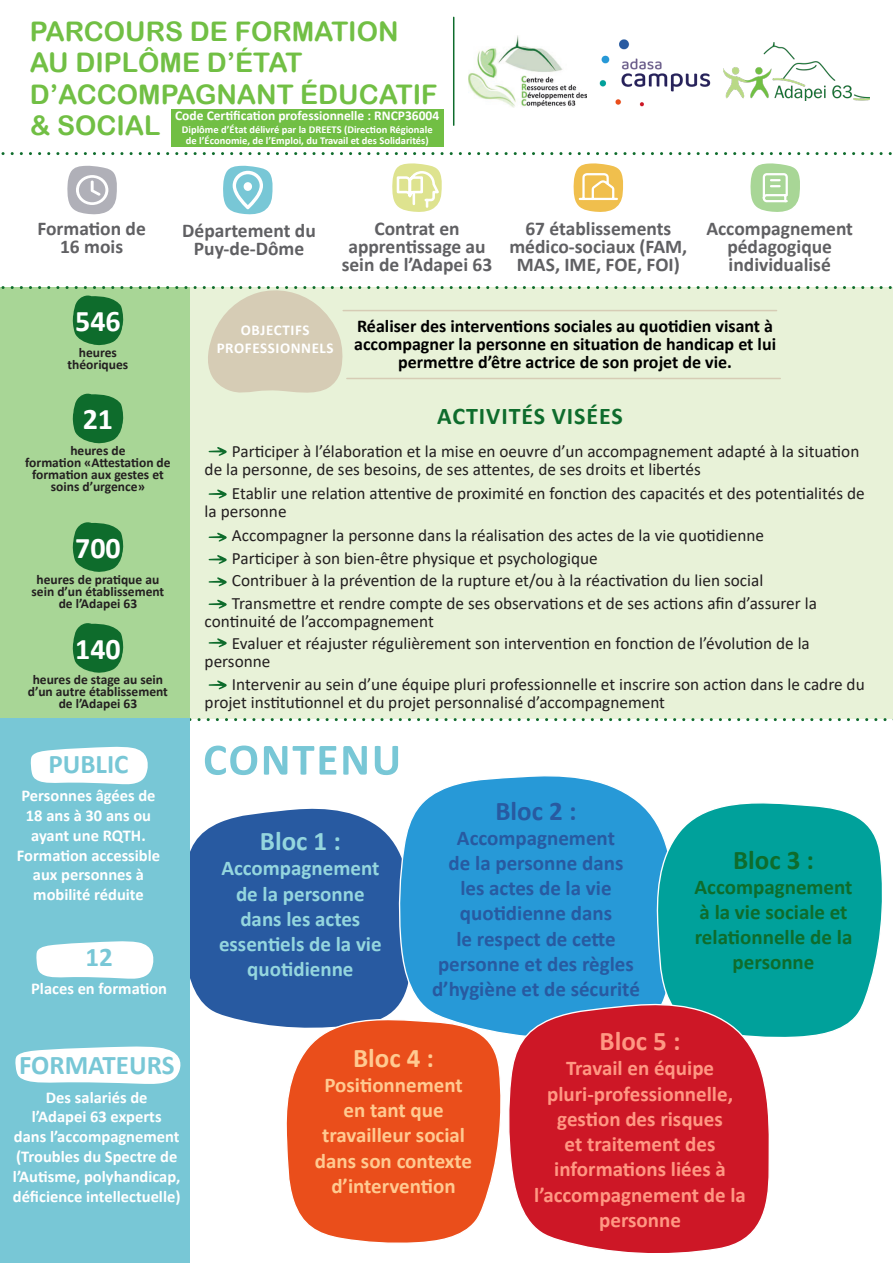
<style>
.page{position:relative;width:893px;height:1263px;background:#fff}
.page>*{position:absolute;margin:0;border:0;box-sizing:border-box;transform-origin:0 0}
.t1{font:700 30px "Calibri";color:#fff}
.t2{font:27px/31.5px "Arial Rounded MT Bold";color:#71bf44}
.t3{font:700 27px "Calibri";color:#78c7d6}
.t4{font:700 27px "Calibri";color:#94d6de}
.t5{font:700 27px "Calibri";color:#ffca91}
.t6{font:700 27px "Calibri";color:#285aa1}
.t7{font:700 27px "Calibri";color:#ff9883}
.t8{font:700 27px "Calibri";color:#0e6c2c}
.t9{font:700 24px "Calibri";letter-spacing:.04em;color:#0e6c2c}
.t10{font:700 21px/25.2px "Calibri";color:#285aa1;text-align:center}
.t11{font:700 21px/25.2px "Calibri";color:#ff9883;text-align:center}
.t12{font:700 21px/25.2px "Calibri";color:#ffca91;text-align:center}
.t13{font:700 21px/25.2px "Calibri";color:#94d6de;text-align:center}
.t14{font:700 21px/25.2px "Calibri";color:#0e6c2c;text-align:center}
.t15{font:700 19.5px/18px "Calibri";color:#606063;text-align:center}
.t16{font:700 18px/18px "Calibri";color:#000;text-align:center}
.t17{font:17.25px/18px "Calibri";color:#231f20}
.t18{font:700 16.5px/19.8px "Calibri";color:#fff;text-align:center}
.t19{font:700 15px "Calibri";letter-spacing:.04em;color:#fff}
.t20{font:700 13.5px/12px "Calibri";color:#231f20;text-align:center}
.t21{font:700 13.5px "Calibri";color:#fff}
.t22{font:700 10.5px/10.5px "Calibri";color:#fff;text-align:center}
</style>
<div class="page">
<div style="left:0;top:288px;width:893px;height:431px;background:#e8f2d8"></div>
<svg style="left:190px;top:808px;width:208px;height:219px;background:#3766a7"></svg>
<svg style="left:398px;top:776px;width:258px;height:257px;background:#369fd9"></svg>
<svg style="left:656px;top:803px;width:226px;height:234px;background:#19a9a5"></svg>
<svg style="left:285px;top:1017px;width:219px;height:226px;background:#e7653c"></svg>
<svg style="left:506px;top:1000px;width:265px;height:253px;background:#c53443"></svg>
<svg style="left:1px;top:152px;width:891px;height:3px"></svg>
<img style="left:724px;top:42px;width:146px;height:58px">
<img style="left:599px;top:39px;width:112px;height:68px">
<img style="left:468px;top:35px;width:118px;height:73px">
<hr style="left:453px;top:17px;width:1px;height:108px;background:#0e6c2c">
<svg style="left:67px;top:166px;width:50px;height:49px"></svg>
<svg style="left:223px;top:166px;width:50px;height:49px"></svg>
<svg style="left:392px;top:163px;width:50px;height:49px"></svg>
<div style="left:0;top:287px;width:190px;height:432px;background:#a8d696"></div>
<svg style="left:0;top:718px;width:893px;height:3px"></svg>
<svg style="left:72px;top:522px;width:52px;height:50px"></svg>
<svg style="left:72px;top:623px;width:52px;height:50px"></svg>
<svg style="left:205px;top:745px;width:193px;height:30px"></svg>
<svg style="left:208px;top:680px;width:19px;height:9px"></svg>
<svg style="left:208px;top:638px;width:19px;height:9px"></svg>
<svg style="left:208px;top:599px;width:19px;height:10px"></svg>
<svg style="left:208px;top:489px;width:19px;height:9px"></svg>
<svg style="left:208px;top:577px;width:19px;height:9px"></svg>
<svg style="left:208px;top:555px;width:19px;height:9px"></svg>
<svg style="left:208px;top:533px;width:19px;height:9px"></svg>
<svg style="left:750px;top:163px;width:50px;height:49px"></svg>
<svg style="left:573px;top:163px;width:50px;height:49px"></svg>
<svg style="left:1px;top:286px;width:892px;height:170px"></svg>
<div style="left:171px;top:109px;width:272px;height:37px;background:#71bf44"></div>
<div style="left:0;top:719px;width:190px;height:544px;background:#78c7d6"></div>
<svg style="left:31px;top:747px;width:117px;height:37px;background:#f0f8fa"></svg>
<svg style="left:36px;top:941px;width:118px;height:38px;background:#ecf7f9"></svg>
<svg style="left:15px;top:1046px;width:166px;height:38px;background:#ecf7f9"></svg>
<p class="t2" style="left:30px;top:15px;width:409px">PARCOURS DE FORMATION<br>AU DIPLÔME D’ÉTAT<br>D’ACCOMPAGNANT ÉDUCATIF &amp; SOCIAL</p>
<p class="t21" style="left:175px;top:106px;width:266px">Code Certification professionnelle : RNCP36004</p>
<p class="t22" style="left:182px;top:124px;width:252px">Diplôme d’État délivré par la DREETS (Direction Régionale de l’Économie, de l’Emploi, du Travail et des Solidarités)</p>
<p class="t15" style="left:37px;top:219px;width:110px">Formation de</p>
<p class="t15" style="left:60px;top:237px;width:65px">16 mois</p>
<p class="t15" style="left:182px;top:221px;width:135px">Département du<br>Puy-de-Dôme</p>
<p class="t15" style="left:374px;top:219px;width:87px">Contrat en</p>
<p class="t15" style="left:342px;top:237px;width:152px">apprentissage au sein de l’Adapei 63</p>
<p class="t15" style="left:509px;top:219px;width:179px">67 établissements médico-sociaux (FAM,<br>MAS, IME, FOE, FOI)</p>
<p class="t15" style="left:706px;top:219px;width:148px">Accompagnement pédagogique individualisé</p>
<p class="t1" style="left:75px;top:300px;width:47px">546</p>
<p class="t20" style="left:79px;top:346px;width:40px">heures</p>
<p class="t20" style="left:68px;top:358px;width:62px">théoriques</p>
<p class="t1" style="left:83px;top:398px;width:32px">21</p>
<p class="t20" style="left:70px;top:444px;width:57px">heures de</p>
<p class="t20" style="left:25px;top:456px;width:147px">formation «Attestation de formation aux gestes et soins d’urgence»</p>
<p class="t1" style="left:75px;top:527px;width:47px">700</p>
<p class="t20" style="left:32px;top:573px;width:134px">heures de pratique au sein d’un établissement de l’Adapei 63</p>
<p class="t1" style="left:75px;top:628px;width:47px">140</p>
<p class="t20" style="left:28px;top:674px;width:142px">heures de stage au sein d’un autre établissement de l’Adapei 63</p>
<p class="t3" style="left:48px;top:745px;width:82px">PUBLIC</p>
<p class="t18" style="left:17px;top:786px;width:145px">Personnes âgées de<br>18 ans à 30 ans ou ayant une RQTH.<br>Formation accessible aux personnes à mobilité réduite</p>
<p class="t3" style="left:85px;top:937px;width:29px">12</p>
<p class="t18" style="left:31px;top:978px;width:137px">Places en formation</p>
<p class="t3" style="left:19px;top:1046px;width:157px">FORMATEURS</p>
<p class="t18" style="left:46px;top:1087px;width:103px">Des salariés de</p>
<p class="t18" style="left:13px;top:1107px;width:169px">l’Adapei 63 experts<br>dans l’accompagnement (Troubles du Spectre de l’Autisme, polyhandicap, déficience intellectuelle)</p>
<p class="t19" style="left:241px;top:319px;width:70px">OBJECTIFS</p>
<p class="t19" style="left:217px;top:337px;width:118px">PROFESSIONNELS</p>
<p class="t16" style="left:354px;top:316px;width:423px">Réaliser des interventions sociales au quotidien visant à accompagner la personne en situation de handicap et lui permettre d’être actrice de son projet de vie.</p>
<p class="t9" style="left:437px;top:399px;width:187px">ACTIVITÉS VISÉES</p>
<p class="t17" style="left:205px;top:442px;width:656px;text-indent:27px">Participer à l’élaboration et la mise en oeuvre d’un accompagnement adapté à la situation de la personne, de ses besoins, de ses attentes, de ses droits et libertés</p>
<p class="t17" style="left:205px;top:484px;width:662px;text-indent:27px">Etablir une relation attentive de proximité en fonction des capacités et des potentialités de la personne</p>
<p class="t17" style="left:232px;top:526px;width:534px">Accompagner la personne dans la réalisation des actes de la vie quotidienne</p>
<p class="t17" style="left:232px;top:549px;width:367px">Participer à son bien-être physique et psychologique</p>
<p class="t17" style="left:232px;top:571px;width:533px">Contribuer à la prévention de la rupture et/ou à la réactivation du lien social</p>
<p class="t17" style="left:205px;top:594px;width:614px;text-indent:27px">Transmettre et rendre compte de ses observations et de ses actions afin d’assurer la continuité de l’accompagnement</p>
<p class="t17" style="left:205px;top:634px;width:607px;text-indent:27px">Evaluer et réajuster régulièrement son intervention en fonction de l’évolution de la personne</p>
<p class="t17" style="left:205px;top:675px;width:662px;text-indent:27px">Intervenir au sein d’une équipe pluri professionnelle et inscrire son action dans le cadre du projet institutionnel et du projet personnalisé d’accompagnement</p>
<p class="t6" style="left:495px;top:792px;width:82px">Bloc 2 :</p>
<p class="t10" style="left:457px;top:825px;width:160px">Accompagnement</p>
<p class="t10" style="left:432px;top:850px;width:209px">de la personne dans<br>les actes de la vie quotidienne dans<br>le respect de cette personne et des règles d’hygiène et de sécurité</p>
<p class="t7" style="left:600px;top:1022px;width:82px">Bloc 5 :</p>
<p class="t11" style="left:566px;top:1056px;width:150px">Travail en équipe</p>
<p class="t11" style="left:534px;top:1081px;width:213px">pluri-professionnelle, gestion des risques<br>et traitement des informations liées à l’accompagnement de la personne</p>
<p class="t4" style="left:260px;top:822px;width:82px">Bloc 1 :</p>
<p class="t13" style="left:219px;top:855px;width:164px">Accompagnement de la personne dans les actes essentiels de la vie quotidienne</p>
<p class="t8" style="left:733px;top:840px;width:82px">Bloc 3 :</p>
<p class="t14" style="left:694px;top:874px;width:160px">Accompagnement à la vie sociale et relationnelle de la personne</p>
<p class="t5" style="left:353px;top:1039px;width:82px">Bloc 4 :</p>
<p class="t12" style="left:315px;top:1072px;width:159px">Positionnement en tant que travailleur social dans son contexte d’intervention</p>
</div>
